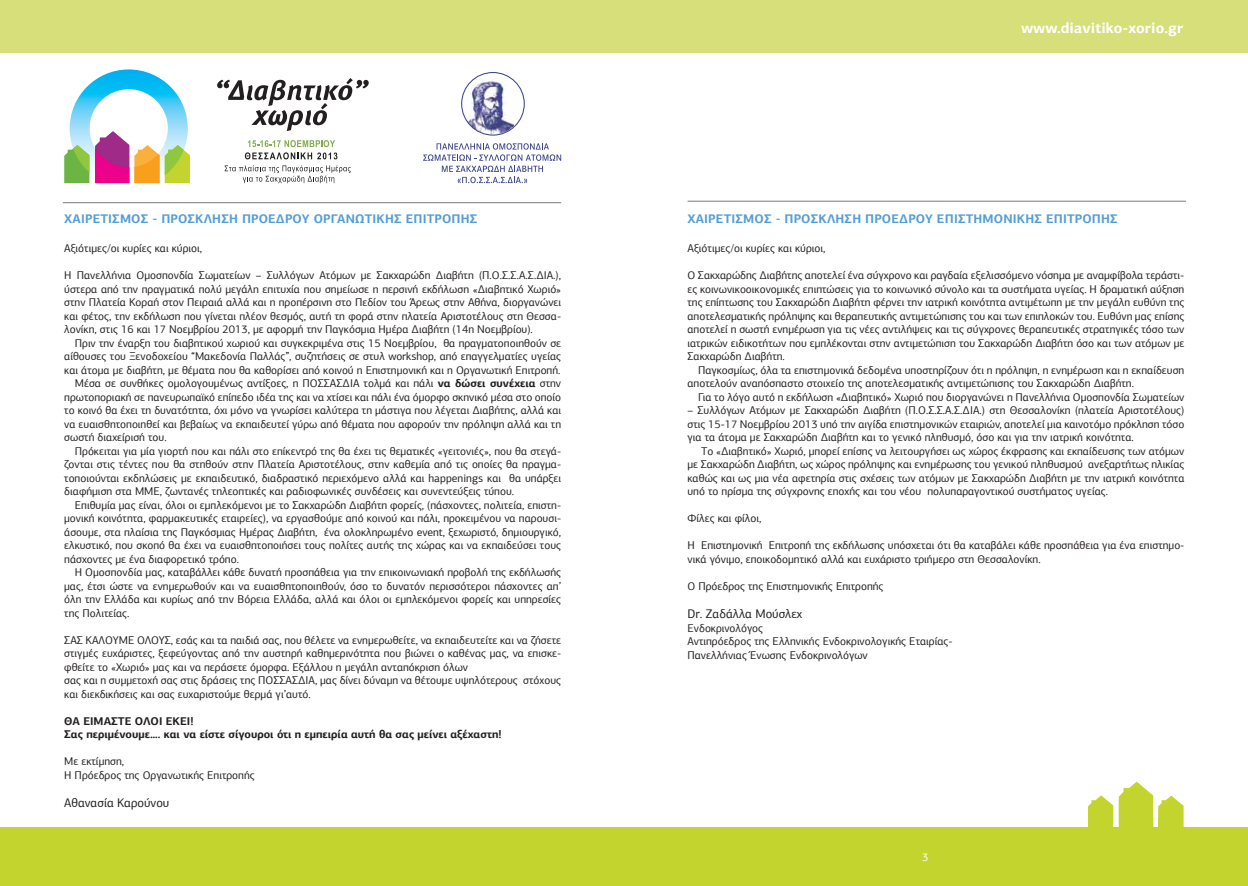
<style>
.page{position:relative;width:1248px;height:886px;background:#fff}
.page>*{position:absolute;margin:0;border:0;box-sizing:border-box;transform-origin:0 0}
.t1{font:700 15px "PF Agora Sans Pro";color:#fff}
.t2{font:700 12.5px "PF Agora Sans Pro";letter-spacing:.015em;color:#539ed6}
.t3{font:12.5px "PF Agora Sans Pro";color:#231f20}
.t4{font:11.25px/13.5px "PF Agora Sans Pro";color:#231f20}
.t5{font:700 11.25px/13.5px "PF Agora Sans Pro";color:#231f20}
.t6{font:11.25px "PF Agora Sans Pro";color:#fff}
.s1{font-weight:700}
</style>
<div class="page">
<div style="left:0;top:827px;width:1247px;height:59px;background:#c3d42e"></div>
<div style="left:0;top:0;width:1247px;height:52px;background:#d6df79"></div>
<hr style="left:63px;top:202px;width:498px;height:1px;background:#939598">
<hr style="left:687px;top:201px;width:498px;height:1px;background:#939598">
<svg style="left:64px;top:69px;width:126px;height:114px"></svg>
<svg style="left:423px;top:143px;width:138px;height:40px"></svg>
<svg style="left:461px;top:72px;width:63px;height:64px"></svg>
<svg style="left:1088px;top:782px;width:95px;height:45px"></svg>
<svg style="left:225px;top:165px;width:126px;height:18px"></svg>
<svg style="left:245px;top:140px;width:92px;height:19px"></svg>
<svg style="left:217px;top:78px;width:152px;height:53px"></svg>
<h1 class="t1" style="left:1020px;top:18px;width:164px">www.diavitiko-xorio.gr</h1>
<p class="t2" style="left:64px;top:211px;width:196px">Χαι ρετισμός - Πρόσκληση ΠΡΟΕ</p>
<p class="t2" style="left:276px;top:211px;width:79px">ΔΡΟΥ ΟΡΓΑΝΩΤΙΚΗΣ</p>
<p class="t2" style="left:406px;top:211px;width:25px">ΕΠΙΤΡΟ</p>
<p class="t2" style="left:451px;top:211px;width:18px">ΠΗΣ</p>
<p class="t2" style="left:687px;top:211px;width:196px">Χαι ρετισμός - Πρόσκληση ΠΡΟΕ</p>
<p class="t2" style="left:899px;top:211px;width:64px">ΔΡΟΥ ΕΠΙΣΤΗΜΟΝΙΚΗΣ</p>
<p class="t2" style="left:1045px;top:211px;width:25px">ΕΠΙΤΡΟ</p>
<p class="t2" style="left:1091px;top:211px;width:18px">ΠΗΣ</p>
<p class="t4" style="left:687px;top:242px;width:139px">Αξιότιμες/οι κυρίες και κύριοι,</p>
<p class="t4" style="left:687px;top:269px;width:498px;text-align:justify">Ο Σακχαρώδης Διαβήτης αποτελεί ένα σύγχρονο και ραγδαία εξελισσόμενο νόσημα με αναμφίβολα τεράστι&shy;ες κοινωνικοοικονομικές επιπτώσεις για το κοινωνικό σύνολο και τα συστήματα υγείας. Η δραματική αύξηση της επίπτωσης του Σακχαρώδη Διαβήτη φέρνει την ιατρική κοινότητα αντιμέτωπη με την μεγάλη ευθύνη της αποτελεσματικής πρόληψης και θεραπευτικής αντιμετώπισης του και των επιπλοκών του. Ευθύνη μας επίσης αποτελεί η σωστή ενημέρωση για τις νέες αντιλήψεις και τις σύγχρονες θεραπευτικές στρατηγικές τόσο των ιατρικών ειδικοτήτων που εμπλέκονται στην αντιμετώπιση του Σακχαρώδη Διαβήτη όσο και των ατόμων με Σακχαρώδη Διαβήτη.</p>
<p class="t4" style="left:687px;top:363px;width:498px;text-indent:11px">Παγκοσμίως, όλα τα επιστημονικά δεδομένα υποστηρίζουν ότι η πρόληψη, η ενημέρωση και η εκπαίδευση αποτελούν αναπόσπαστο στοιχείο της αποτελεσματικής αντιμετώπισης του Σακχαρώδη Διαβήτη.</p>
<p class="t4" style="left:698px;top:390px;width:488px">Για το λόγο αυτό η εκδήλωση «Διαβητικό» Χωριό που διοργανώνει η Πανελλήνια Ομοσπονδία Σωματείων</p>
<p class="t4" style="left:687px;top:404px;width:498px;text-align:justify">– Συλλόγων Ατόμων με Σακχαρώδη Διαβήτη (Π.Ο.Σ.Σ.Α.Σ.ΔΙΑ.) στη Θεσσαλονίκη (πλατεία Αριστοτέλους) στις 15-17 Νοεμβρίου 2013 υπό την αιγίδα επιστημονικών εταιριών, αποτελεί μια καινοτόμο πρόκληση τόσο για τα άτομα με Σακχαρώδη Διαβήτη και το γενικό πληθυσμό, όσο και για την ιατρική κοινότητα.</p>
<p class="t4" style="left:687px;top:444px;width:498px;text-align:justify;text-indent:13px">Tο «Διαβητικό» Χωριό, μπορεί επίσης να λειτουργήσει ως χώρος έκφρασης και εκπαίδευσης των ατόμων με Σακχαρώδη Διαβήτη, ως χώρος πρόληψης και ενημέρωσης του γενικού πληθυσμού ανεξαρτήτως ηλικίας καθώς και ως μια νέα αφετηρία στις σχέσεις των ατόμων με Σακχαρώδη Διαβήτη με την ιατρική κοινότητα υπό το πρίσμα της σύγχρονης εποχής και του νέου πολυπαραγοντικού συστήματος υγείας.</p>
<p class="t4" style="left:687px;top:512px;width:75px">Φίλες και φίλοι,</p>
<p class="t4" style="left:687px;top:539px;width:498px">Η Επιστημονική Επιτροπή της εκδήλωσης υπόσχεται ότι θα καταβάλει κάθε προσπάθεια για ένα επιστημο&shy;νικά γόνιμο, εποικοδομητικό αλλά και ευχάριστο τριήμερο στη Θεσσαλονίκη.</p>
<p class="t4" style="left:687px;top:579px;width:197px">Ο Πρόεδρος της Επιστημονικής Επιτροπής</p>
<p class="t3" style="left:687px;top:607px;width:116px">Dr. Ζαδάλλα Μούσλεχ</p>
<p class="t4" style="left:687px;top:621px;width:266px">Ενδοκρινολόγος<br>Αντιπρόεδρος της Ελληνικής Ενδοκρινολογικής Εταιρίας-<br>Πανελλήνιας Ένωσης Ενδοκρινολόγων</p>
<p class="t4" style="left:64px;top:242px;width:139px">Αξιότιμες/οι κυρίες και κύριοι,</p>
<p class="t4" style="left:64px;top:269px;width:498px;text-align:justify">Η Πανελλήνια Ομοσπονδία Σωματείων – Συλλόγων Ατόμων με Σακχαρώδη Διαβήτη (Π.Ο.Σ.Σ.Α.Σ.ΔΙΑ.), ύστερα από την πραγματικά πολύ μεγάλη επιτυχία που σημείωσε η περσινή εκδήλωση «Διαβητικό Χωριό» στην Πλατεία Κοραή στον Πειραιά αλλά και η προπέρσινη στο Πεδίον του Άρεως στην Αθήνα, διοργανώνει και φέτος, την εκδήλωση που γίνεται πλέον θεσμός, αυτή τη φορά στην πλατεία Αριστοτέλους στη Θεσσα&shy;λονίκη, στις 16 και 17 Νοεμβρίου 2013, με αφορμή την Παγκόσμια Ημέρα Διαβήτη (14η Νοεμβρίου).</p>
<p class="t4" style="left:75px;top:336px;width:488px">Πριν την έναρξη του διαβητικού χωριού και συγκεκριμένα στις 15 Νοεμβρίου, θα πραγματοποιηθούν σε</p>
<p class="t4" style="left:64px;top:350px;width:498px">αίθουσες του Ξενοδοχείου “Μακεδονία Παλλάς”, συζητήσεις σε στυλ workshop, από επαγγελματίες υγείας</p>
<p class="t4" style="left:64px;top:363px;width:498px">και άτομα με διαβήτη, με θέματα που θα καθορίσει από κοινού η Επιστημονική και η Οργανωτική Επιτροπή.</p>
<p class="t4" style="left:75px;top:377px;width:488px">Μέσα σε συνθήκες ομολογουμένως αντίξοες, η ΠΟΣΣΑΣΔΙΑ τολμά και πάλι <span class="s1">να δώσει συνέχεια</span> στην</p>
<p class="t4" style="left:64px;top:390px;width:498px">πρωτοποριακή σε πανευρωπαϊκό επίπεδο ιδέα της και να χτίσει και πάλι ένα όμορφο σκηνικό μέσα στο οποίο</p>
<p class="t4" style="left:64px;top:404px;width:498px">το κοινό θα έχει τη δυνατότητα, όχι μόνο να γνωρίσει καλύτερα τη μάστιγα που λέγεται Διαβήτης, αλλά και</p>
<p class="t4" style="left:64px;top:417px;width:498px">να ευαισθητοποιηθεί και βεβαίως να εκπαιδευτεί γύρω από θέματα που αφορούν την πρόληψη αλλά και τη</p>
<p class="t4" style="left:64px;top:431px;width:104px">σωστή διαχείρισή του.</p>
<p class="t4" style="left:75px;top:444px;width:487px">Πρόκειται για μία γιορτή που και πάλι στο επίκεντρό της θα έχει τις θεματικές «γειτονιές», που θα στεγά-</p>
<p class="t4" style="left:64px;top:458px;width:498px">ζονται στις τέντες που θα στηθούν στην Πλατεία Αριστοτέλους, στην καθεμία από τις οποίες θα πραγμα-</p>
<p class="t4" style="left:64px;top:471px;width:498px">τοποιούνται εκδηλώσεις με εκπαιδευτικό, διαδραστικό περιεχόμενο αλλά και happenings και θα υπάρξει</p>
<p class="t4" style="left:64px;top:485px;width:451px">διαφήμιση στα ΜΜΕ, ζωντανές τηλεοπτικές και ραδιοφωνικές συνδέσεις και συνεντεύξεις τύπου.</p>
<p class="t4" style="left:75px;top:498px;width:488px">Επιθυμία μας είναι, όλοι οι εμπλεκόμενοι με το Σακχαρώδη Διαβήτη φορείς, (πάσχοντες, πολιτεία, επιστη-</p>
<p class="t4" style="left:64px;top:512px;width:498px">μονική κοινότητα, φαρμακευτικές εταιρείες), να εργασθούμε από κοινού και πάλι, προκειμένου να παρουσι-</p>
<p class="t4" style="left:64px;top:525px;width:498px">άσουμε, στα πλαίσια της Παγκόσμιας Ημέρας Διαβήτη, ένα ολοκληρωμένο event, ξεχωριστό, δημιουργικό,</p>
<p class="t4" style="left:64px;top:539px;width:498px">ελκυστικό, που σκοπό θα έχει να ευαισθητοποιήσει τους πολίτες αυτής της χώρας και να εκπαιδεύσει τους</p>
<p class="t4" style="left:64px;top:552px;width:176px">πάσχοντες με ένα διαφορετικό τρόπο.</p>
<p class="t4" style="left:75px;top:566px;width:488px">Η Ομοσπονδία μας, καταβάλλει κάθε δυνατή προσπάθεια για την επικοινωνιακή προβολή της εκδήλωσής</p>
<p class="t4" style="left:64px;top:579px;width:498px">μας, έτσι ώστε να ενημερωθούν και να ευαισθητοποιηθούν, όσο το δυνατόν περισσότεροι πάσχοντες απ’</p>
<p class="t4" style="left:64px;top:593px;width:498px">όλη την Ελλάδα και κυρίως από την Βόρεια Ελλάδα, αλλά και όλοι οι εμπλεκόμενοι φορείς και υπηρεσίες</p>
<p class="t4" style="left:64px;top:606px;width:67px">της Πολιτείας.</p>
<p class="t4" style="left:64px;top:633px;width:498px">ΣΑΣ ΚΑΛΟΥΜΕ ΟΛΟΥΣ, εσάς και τα παιδιά σας, που θέλετε να ενημερωθείτε, να εκπαιδευτείτε και να ζήσετε στιγμές ευχάριστες, ξεφεύγοντας από την αυστηρή καθημερινότητα που βιώνει ο καθένας μας, να επισκε&shy;φθείτε το «Χωριό» μας και να περάσετε όμορφα. Εξάλλου η μεγάλη ανταπόκριση όλων<br>σας και η συμμετοχή σας στις δράσεις της ΠΟΣΣΑΣΔΙΑ, μας δίνει δύναμη να θέτουμε υψηλότερους στόχους και διεκδικήσεις και σας ευχαριστούμε θερμά γι’αυτό.</p>
<p class="t5" style="left:64px;top:714px;width:27px">ΘΑ ΕΙΜ</p>
<p class="t5" style="left:104px;top:714px;width:15px">ΑΣΤΕ</p>
<p class="t5" style="left:135px;top:714px;width:8px">ΟΛΟΙ</p>
<p class="t5" style="left:166px;top:714px;width:7px">ΕΚΕΙ</p>
<p class="t5" style="left:64px;top:714px;width:439px;text-indent:126px">!<br>Σας περιμένουμε…. και να είστε σίγουροι ότι η εμπειρία αυτή θα σας μείνει αξέχαστη!</p>
<p class="t4" style="left:64px;top:755px;width:192px">Με εκτίμηση,<br>Η Πρόεδρος της Οργανωτικής Επιτροπής</p>
<p class="t3" style="left:64px;top:796px;width:107px">Αθανασία Καρούνου</p>
<p class="t6" style="left:922px;top:850px;width:8px">3</p>
</div>
